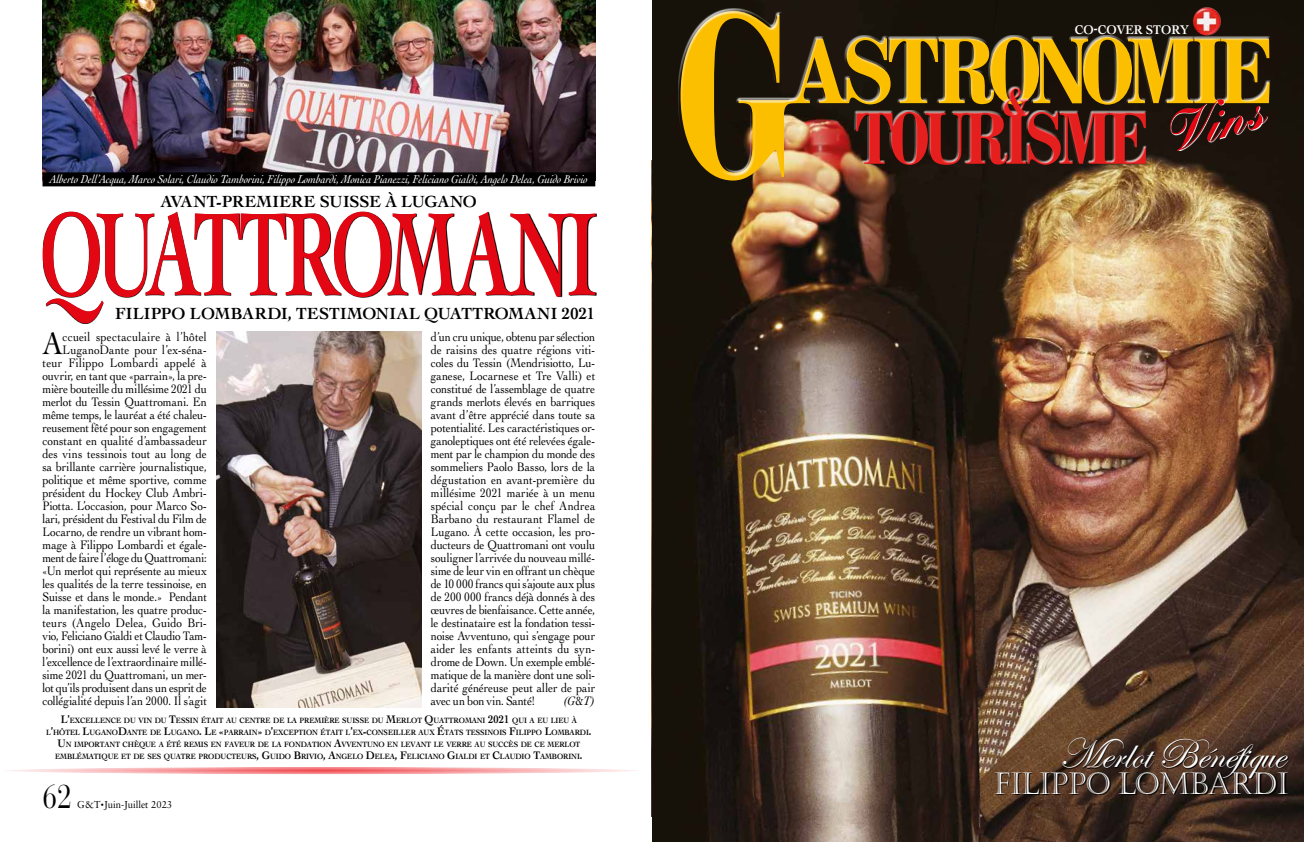
<style>
.page{position:relative;width:1304px;height:842px;background:#fff}
.page>*{position:absolute;margin:0;border:0;box-sizing:border-box;transform-origin:0 0}
.t1{font:700 123.9px "Cochin LT Std";letter-spacing:-.065em;color:#e30613;scale:.6 1}
.t2{font:700 condensed 92.1px "Century 725 BT";letter-spacing:-.07em;color:#fcbf00}
.t3{font:700 condensed 73px "Century 725 BT";letter-spacing:-.07em;color:#e41f1e;scale:.95 1}
.t4{font:900 52.2px "Kuenstler Script";color:#e30613}
.t5{font:43px "Edwardian Script ITC";color:#fff}
.t6{font:700 condensed 42.9px "Century 725 BT";color:#e41f1e}
.t7{font:33px "Bauer Bodoni Std";color:#000;scale:.8 1}
.t8{font:32.9px "Cochin LT Std";color:#000;scale:.88 1}
.t9{font:30px "Castellar MT Std";color:#fff;scale:.95 1}
.t10{font:700 17px "Cochin LT Std";letter-spacing:.005em;color:#000}
.t11{font:700 13.3px "Cochin LT Std";color:#fff;scale:.91 1}
.t12{font:13px/13px "Cochin LT Std";letter-spacing:-.01em;color:#000;text-align:right;scale:.88 1}
.t13{font:italic 13px "Cochin LT Std";color:#000;scale:.88 1}
.t14{font:italic 12px "Cochin LT Std";letter-spacing:-.01em;color:#fff;scale:.92 1}
.t15{font:10px "Sabon LT Std";color:#000;scale:.95 1}
.t16{font:700 8.1px/12px "Cochin LT Std";letter-spacing:-.01em;color:#000;text-align:center;scale:.91 1}
.s1{font-style:normal}
.s2{font-size:11.5px}
.s3{font-size:6.5px}
</style>
<div class="page">
<svg style="left:8px;top:767px;width:627px;height:7px"></svg>
<svg style="left:43px;top:212px;width:554px;height:112px"></svg>
<img style="left:43px;top:0;width:552px;height:172px">
<div style="left:43px;top:172px;width:552px;height:14px;background:#000"></div>
<img style="left:652px;top:0;width:652px;height:842px">
<div style="left:854px;top:110px;width:293px;height:55px;background:#fff;opacity:.75"></div>
<div style="left:678px;top:8px;width:120px;height:170px;background:#fff;opacity:.75"></div>
<div style="left:788px;top:35px;width:483px;height:70px;background:#fff;opacity:.75"></div>
<div style="left:1001px;top:86px;width:30px;height:29px;background:#fff;opacity:.75"></div>
<svg style="left:1170px;top:99px;width:98px;height:52px;background:#423b35"></svg>
<img style="left:1193px;top:7px;width:28px;height:28px;border-radius:14px">
<svg style="left:1063px;top:737px;width:227px;height:42px;background:#412c1f"></svg>
<svg style="left:995px;top:772px;width:294px;height:23px;background:#37251a"></svg>
<img style="left:216px;top:332px;width:205px;height:376px">
<p class="t14" style="left:50px;top:172px;width:586px">Alberto Dell’Acqua, Marco Solari, Claudio Tamborini, Filippo Lombardi, Monica Pianezzi, Feliciano Gialdi, Angelo Delea, Guido Brivio</p>
<h3 class="t10" style="left:161px;top:191px;width:318px">AVANT-PREMIERE SUISSE À LUGANO</h3>
<h1 class="t1" style="left:40px;top:181px;width:931px">QUATTROMANI</h1>
<h3 class="t10" style="left:115px;top:303px;width:482px">FILIPPO LOMBARDI, TESTIMONIAL QUATTROMANI 2021</h3>
<p class="t12" style="left:43px;top:331px;width:188px">ccueil spectaculaire à l’hôtel LuganoDante pour l’ex-séna&shy;teur Filippo Lombardi appelé à ouvrir, en tant que «parrain», la pre&shy;mière bouteille du millésime 2021 du merlot du Tessin Quattromani. En même temps, le lauréat a été chaleu&shy;reusement fêté pour son engagement constant en qualité d’ambassadeur des vins tessinois tout au long de sa brillante carrière journalistique, politique et même sportive, comme président du Hockey Club Ambri-Piotta. L’occasion, pour Marco So&shy;lari, président du Festival du Film de Locarno, de rendre un vibrant hom&shy;mage à Filippo Lombardi et égale&shy;ment de faire l’éloge du Quattromani: «Un merlot qui représente au mieux les qualités de la terre tessinoise, en Suisse et dans le monde.» Pendant la manifestation, les quatre produc&shy;teurs (Angelo Delea, Guido Bri&shy;vio, Feliciano Gialdi et Claudio Tam&shy;borini) ont eux aussi levé le verre à l’excellence de l’extraordinaire millé&shy;sime 2021 du Quattromani, un mer&shy;lot qu’ils produisent dans un esprit de collégialité depuis l’an 2000. Il s’agit</p>
<p class="t12" style="left:431px;top:331px;width:188px;text-align:justify">d’un cru unique, obtenu par sélection de raisins des quatre régions viti&shy;coles du Tessin (Mendrisiotto, Lu&shy;ganese, Locarnese et Tre Valli) et constitué de l’assemblage de quatre grands merlots élevés en barriques avant d’être apprécié dans toute sa potentialité. Les caractéristiques or&shy;ganoleptiques ont été relevées égale&shy;ment par le champion du monde des sommeliers Paolo Basso, lors de la dégustation en avant-première du millésime 2021 mariée à un menu spécial conçu par le chef Andrea Barbano du restaurant Flamel de Lugano. À cette occasion, les pro&shy;ducteurs de Quattromani ont voulu souligner l’arrivée du nouveau millé&shy;sime de leur vin en offrant un chèque de 10 000 francs qui s’ajoute aux plus de 200 000 francs déjà donnés à des œuvres de bienfaisance. Cette année, le destinataire est la fondation tessi&shy;noise Avventuno, qui s’engage pour aider les enfants atteints du syn&shy;drome de Down. Un exemple emblé&shy;matique de la manière dont une soli&shy;darité généreuse peut aller de pair avec un bon vin. Santé!</p>
<h3 class="t8" style="left:43px;top:325px;width:25px">A</h3>
<p class="t13" style="left:563px;top:694px;width:38px">(G<span class="s1">&amp;</span>T)</p>
<p class="t16" style="left:46px;top:714px;width:601px"><span class="s2">L’</span>EXCELLENCE DU VIN DU <span class="s2">T</span>ESSIN ÉTAIT AU CENTRE DE LA PREMIÈRE SUISSE DU <span class="s2">M</span>ERLOT <span class="s2">Q</span>UATTROMANI <span class="s2">2021</span> QUI A EU LIEU À L<span class="s2">’</span>HÔTEL <span class="s2">L</span>UGANO<span class="s2">D</span>ANTE DE <span class="s2">L</span>UGANO<span class="s2">. L</span>E <span class="s2">«</span>PARRAIN<span class="s2">»</span> D<span class="s2">’</span>EXCEPTION ÉTAIT L<span class="s2">’</span>EX<span class="s2">-</span>CONSEILLER AUX <span class="s2">É</span>TATS TESSINOIS <span class="s2">F</span>ILIPPO <span class="s2">L</span>OMBARDI<span class="s2">.<br>U</span>N IMPORTANT CHÈQUE A ÉTÉ REMIS EN FAVEUR DE LA FONDATION <span class="s2">A</span>VVENTUNO EN LEVANT LE VERRE AU SUCCÈS DE CE MERLOT EMBLÉMATIQUE ET DE SES QUATRE PRODUCTEURS<span class="s2">, G</span>UIDO <span class="s2">B</span>RIVIO<span class="s2">, A</span>NGELO <span class="s2">D</span>ELEA<span class="s2">, F</span>ELICIANO <span class="s2">G</span>IALDI ET <span class="s2">C</span>LAUDIO <span class="s2">T</span>AMBORINI<span class="s2">.</span></p>
<h3 class="t7" style="left:43px;top:777px;width:38px">62</h3>
<p class="t15" style="left:77px;top:799px;width:102px">G&amp;T<span class="s3">•</span>Juin-Juillet 2023</p>
<p class="t11" style="left:1075px;top:21px;width:127px">CO-COVER STORY</p>
<h2 class="t2" style="left:791px;top:16px;width:484px">ASTRONOMIE</h2>
<h3 class="t6" style="left:1001px;top:76px;width:30px">&amp;</h3>
<h3 class="t4" style="left:1157px;top:103px;width:102px;rotate:-16deg">Vins</h3>
<h3 class="t3" style="left:854px;top:94px;width:313px">TOURISME</h3>
<h3 class="t5" style="left:1059px;top:730px;width:227px">Merlot Bénéfique</h3>
<h3 class="t9" style="left:994px;top:766px;width:311px">FILIPPO LOMBARDI</h3>
</div>
